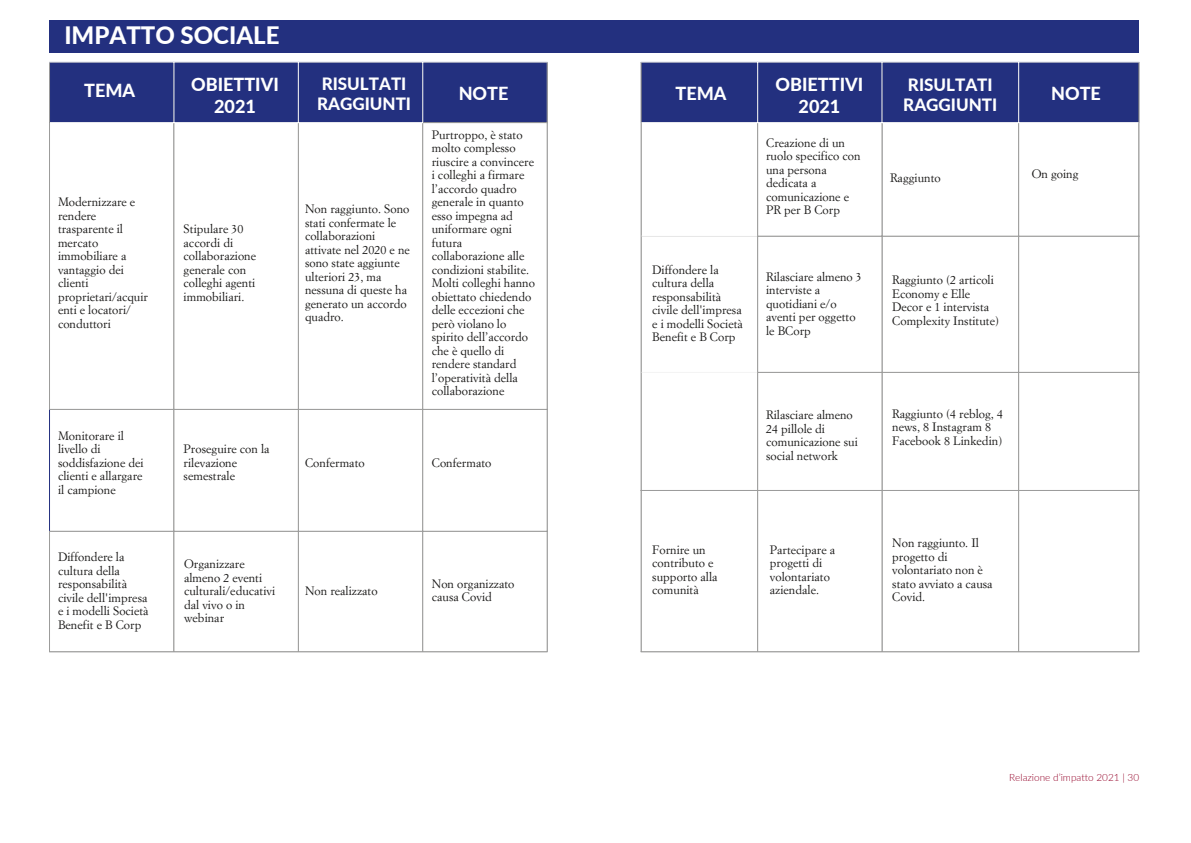
<style>
.page{position:relative;width:1191px;height:843px;background:#fff}
.page>*{position:absolute;margin:0;border:0;box-sizing:border-box;transform-origin:0 0}
.t1{font:800 24px "Lato";color:#fff}
.t2{font:800 18px/21.8px "Lato";color:#fff;text-align:center}
.t3{font:800 17px/20.2px "Lato";color:#fff}
.t4{font:12px/13.5px "Simoncini Garamond Std";letter-spacing:.005em;color:#171615}
.t5{font:300 10px "Lato";color:#940028}
</style>
<div class="page">
<div style="left:50px;top:63px;width:496px;height:59px;background:#23307f"></div>
<hr style="left:49px;top:62px;width:1px;height:347px;background:#9c9c9b">
<hr style="left:49px;top:531px;width:1px;height:120px;background:#9c9c9b">
<hr style="left:173px;top:123px;width:1px;height:528px;background:#9c9c9b">
<hr style="left:298px;top:123px;width:1px;height:528px;background:#9c9c9b">
<hr style="left:422px;top:123px;width:1px;height:528px;background:#9c9c9b">
<hr style="left:546px;top:62px;width:1px;height:589px;background:#9c9c9b">
<hr style="left:423px;top:122px;width:124px;height:1px;background:#9c9c9b">
<hr style="left:49px;top:409px;width:498px;height:1px;background:#9c9c9b">
<hr style="left:49px;top:530px;width:498px;height:1px;background:#9c9c9b">
<hr style="left:49px;top:651px;width:498px;height:1px;background:#9c9c9b">
<hr style="left:49px;top:409px;width:1px;height:121px;background:#23307f">
<hr style="left:173px;top:62px;width:1px;height:60px;background:#fff">
<hr style="left:298px;top:62px;width:1px;height:60px;background:#fff">
<hr style="left:422px;top:62px;width:1px;height:60px;background:#fff">
<hr style="left:49px;top:62px;width:498px;height:1px;background:#fff">
<div style="left:49px;top:20px;width:1090px;height:33px;background:#23307f"></div>
<div style="left:641px;top:63px;width:497px;height:59px;background:#23307f"></div>
<hr style="left:640px;top:62px;width:1px;height:589px;background:#9c9c9b">
<hr style="left:757px;top:123px;width:1px;height:528px;background:#9c9c9b">
<hr style="left:881px;top:123px;width:1px;height:528px;background:#9c9c9b">
<hr style="left:1018px;top:123px;width:1px;height:528px;background:#9c9c9b">
<hr style="left:1138px;top:62px;width:1px;height:589px;background:#9c9c9b">
<hr style="left:757px;top:236px;width:382px;height:1px;background:#9c9c9b">
<hr style="left:757px;top:372px;width:382px;height:1px;background:#9c9c9b">
<hr style="left:640px;top:490px;width:499px;height:1px;background:#9c9c9b">
<hr style="left:640px;top:651px;width:499px;height:1px;background:#9c9c9b">
<hr style="left:757px;top:62px;width:1px;height:60px;background:#fff">
<hr style="left:881px;top:62px;width:1px;height:60px;background:#fff">
<hr style="left:1018px;top:62px;width:1px;height:60px;background:#fff">
<hr style="left:640px;top:62px;width:499px;height:1px;background:#fff">
<hr style="left:641px;top:236px;width:116px;height:1px;background:#fbfcfc">
<hr style="left:641px;top:372px;width:116px;height:1px;background:#fbfcfc">
<h1 class="t1" style="left:64px;top:20px;width:217px">IMPATTO SOCIALE</h1>
<h2 class="t2" style="left:84px;top:79px;width:52px">TEMA</h2>
<h2 class="t2" style="left:191px;top:73px;width:89px">OBIETTIVI<br>2021</h2>
<h3 class="t3" style="left:317px;top:73px;width:95px">RISULTATI<br>RAGGIUNTI</h3>
<h2 class="t2" style="left:458px;top:82px;width:51px">NOTE</h2>
<p class="t4" style="left:58px;top:196px;width:91px">Modernizzare e rendere trasparente il mercato immobiliare a vantaggio dei clienti proprietari/acquir enti e locatori/ conduttori</p>
<p class="t4" style="left:183px;top:223px;width:74px">Stipulare 30 accordi di collaborazione generale con colleghi agenti immobiliari.</p>
<p class="t4" style="left:58px;top:429px;width:87px">Monitorare il livello di soddisfazione dei clienti e allargare il campione</p>
<p class="t4" style="left:183px;top:443px;width:87px">Proseguire con la rilevazione semestrale</p>
<p class="t4" style="left:58px;top:551px;width:92px">Diffondere la cultura della responsabilità civile dell'impresa e i modelli Società<br>Benefit e B Corp</p>
<p class="t4" style="left:184px;top:558px;width:93px">Organizzare almeno 2 eventi culturali/educativi dal vivo o in webinar</p>
<p class="t4" style="left:305px;top:203px;width:106px">Non raggiunto. Sono stati confermate le collaborazioni attivate nel 2020 e ne sono state aggiunte ulteriori 23, ma nessuna di queste ha generato un accordo quadro.</p>
<p class="t4" style="left:432px;top:128px;width:105px">Purtroppo, è stato molto complesso riuscire a convincere i colleghi a firmare l’accordo quadro generale in quanto esso impegna ad uniformare ogni futura collaborazione alle condizioni stabilite.<br>Molti colleghi hanno obiettato chiedendo delle eccezioni che però violano lo spirito dell’accordo che è quello di rendere standard l’operatività della collaborazione</p>
<p class="t4" style="left:305px;top:456px;width:61px">Confermato</p>
<p class="t4" style="left:432px;top:456px;width:61px">Confermato</p>
<p class="t4" style="left:305px;top:585px;width:74px">Non realizzato</p>
<p class="t4" style="left:432px;top:577px;width:84px">Non organizzato causa Covid</p>
<h2 class="t2" style="left:675px;top:83px;width:52px">TEMA</h2>
<h2 class="t2" style="left:775px;top:73px;width:89px">OBIETTIVI<br>2021</h2>
<h3 class="t3" style="left:903px;top:74px;width:95px">RISULTATI<br>RAGGIUNTI</h3>
<h2 class="t2" style="left:1051px;top:82px;width:51px">NOTE</h2>
<p class="t4" style="left:652px;top:264px;width:92px">Diffondere la cultura della responsabilità civile dell'impresa e i modelli Società<br>Benefit e B Corp</p>
<p class="t4" style="left:766px;top:137px;width:96px">Creazione di un ruolo specifico con una persona dedicata a comunicazione e<br>PR per B Corp</p>
<p class="t4" style="left:766px;top:270px;width:97px">Rilasciare almeno 3 interviste a quotidiani e/o aventi per oggetto le BCorp</p>
<p class="t4" style="left:766px;top:409px;width:93px">Rilasciare almeno<br>24 pillole di comunicazione sui social network</p>
<p class="t4" style="left:889px;top:172px;width:52px">Raggiunto</p>
<p class="t4" style="left:1031px;top:168px;width:48px">On going</p>
<p class="t4" style="left:892px;top:274px;width:108px">Raggiunto (2 articoli<br>Economy e Elle<br>Decor e 1 intervista<br>Complexity Institute)</p>
<p class="t4" style="left:892px;top:407px;width:112px">Raggiunto (4 reblog, 4 news, 8 Instagram 8<br>Facebook 8 Linkedin)</p>
<p class="t4" style="left:652px;top:543px;width:67px">Fornire un contributo e supporto alla comunità</p>
<p class="t4" style="left:769px;top:543px;width:67px">Partecipare a progetti di volontariato aziendale.</p>
<p class="t4" style="left:892px;top:537px;width:102px">Non raggiunto. Il progetto di volontariato non è stato avviato a causa<br>Covid.</p>
<p class="t5" style="left:1009px;top:770px;width:131px">Relazione d’impatto 2021 | 30</p>
</div>
